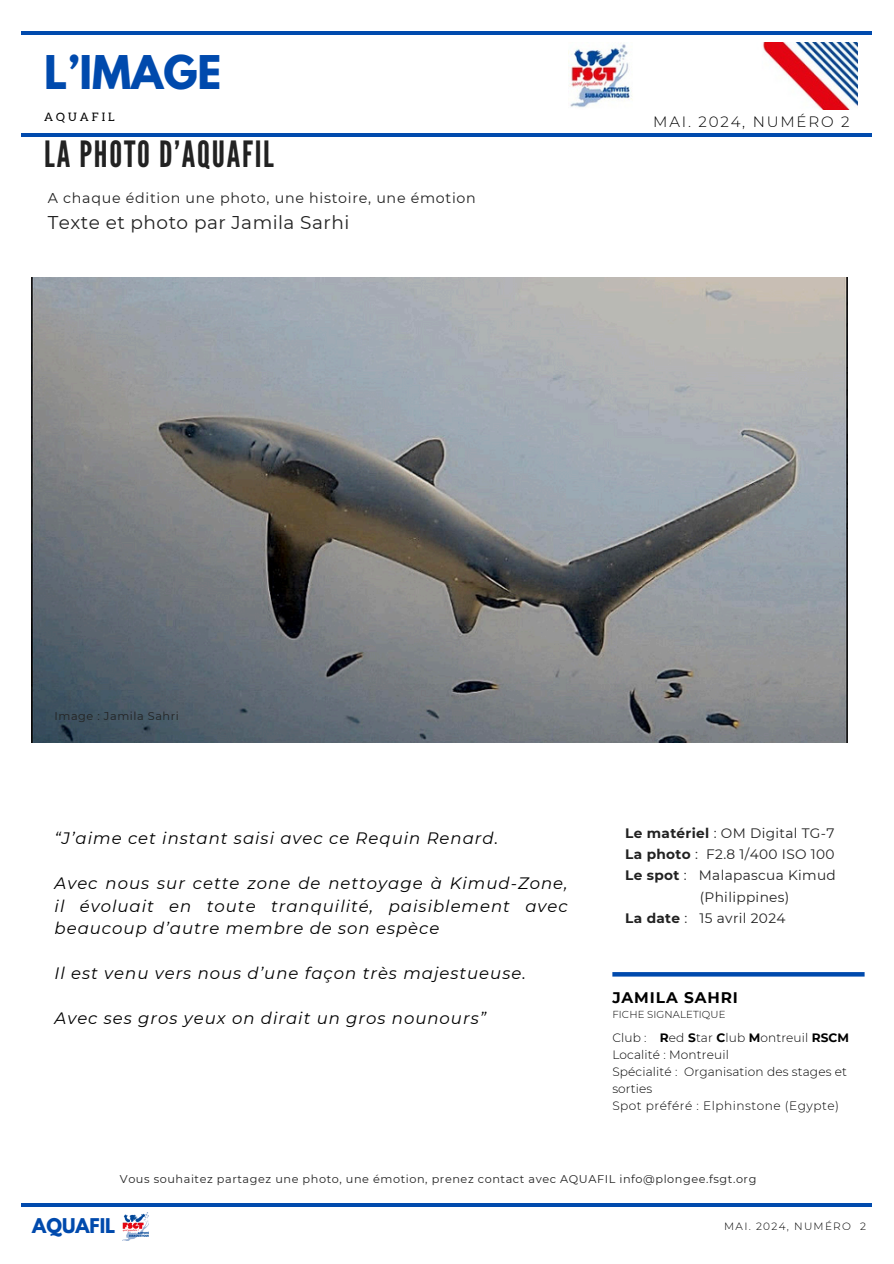
<style>
.page{position:relative;width:894px;height:1264px;background:#fff}
.page>*{position:absolute;margin:0;border:0;box-sizing:border-box;transform-origin:0 0}
.t1{font:700 41.1px "League Spartan";color:#004aad}
.t2{font:36.15px "League Gothic";letter-spacing:.05em;color:#222}
.t3{font:18.45px "Montserrat";letter-spacing:.025em;color:#222}
.t4{font:700 18px "League Spartan";color:#004aad}
.t5{font:italic 16.5px/22.5px "Montserrat";letter-spacing:.06em;color:#000;text-align:justify}
.t6{font:700 15.3px "Montserrat";letter-spacing:.06em;color:#000}
.t7{font:300 15px "Montserrat";letter-spacing:.12em;color:#000}
.t8{font:14.25px "Montserrat";letter-spacing:.05em;color:#222}
.t9{font:13.65px "Montserrat";letter-spacing:.025em;color:#222}
.t10{font:300 12.15px/17.2px "Montserrat";letter-spacing:.01em;color:#000}
.t11{font:300 12.15px "Montserrat";letter-spacing:.04em;color:#000}
.t12{font:11.55px "Aleo";letter-spacing:.26em;color:#000}
.t13{font:11.25px "Montserrat";letter-spacing:.05em;color:#222}
.t14{font:300 10.5px "Montserrat";letter-spacing:.12em;color:#000}
.t15{font:300 10.2px "Montserrat";letter-spacing:.01em;color:#000}
.s1{font-weight:700}
</style>
<div class="page">
<hr style="left:22px;top:32px;width:849px;height:3px;background:#004aad">
<hr style="left:22px;top:133px;width:849px;height:4px;background:#004aad">
<hr style="left:22px;top:1203px;width:849px;height:3px;background:#004aad">
<img style="left:123px;top:1212px;width:25px;height:28px">
<svg style="left:612px;top:972px;width:252px;height:4px"></svg>
<img style="left:568px;top:43px;width:288px;height:66px">
<img style="left:31px;top:278px;width:816px;height:464px">
<h4 class="t1" style="left:44px;top:52px;width:179px">L’IMAGE</h4>
<p class="t12" style="left:44px;top:111px;width:72px">AQUAFIL</p>
<p class="t2" style="left:44px;top:134px;width:231px">LA PHOTO D’AQUAFIL</p>
<h6 class="t8" style="left:48px;top:189px;width:429px">A chaque édition une photo, une histoire, une émotion</h6>
<p class="t3" style="left:48px;top:211px;width:303px">Texte et photo par Jamila Sarhi</p>
<p class="t7" style="left:653px;top:112px;width:198px">MAI. 2024, NUMÉRO 2</p>
<p class="t13" style="left:55px;top:709px;width:126px">Image : Jamila Sahri</p>
<p class="t5" style="left:55px;top:827px;width:445px">“J’aime cet instant saisi avec ce Requin Renard.</p>
<p class="t5" style="left:55px;top:872px;width:514px">Avec nous sur cette zone de nettoyage à Kimud-Zone, il évoluait en toute tranquilité, paisiblement avec beaucoup d’autre membre de son espèce</p>
<h3 class="t5" style="left:55px;top:962px;width:472px">Il est venu vers nous d’une façon très majestueuse.</h3>
<p class="t5" style="left:55px;top:1007px;width:433px">Avec ses gros yeux on dirait un gros nounours”</p>
<p class="t9" style="left:625px;top:824px;width:211px"><span class="s1">Le matériel</span> : OM Digital TG-7</p>
<p class="t9" style="left:625px;top:845px;width:211px"><span class="s1">La photo</span> : F2.8 1/400 ISO 100</p>
<p class="t9" style="left:625px;top:867px;width:212px"><span class="s1">Le spot</span> : Malapascua Kimud</p>
<p class="t9" style="left:699px;top:888px;width:91px">(Philippines)</p>
<p class="t9" style="left:625px;top:909px;width:162px"><span class="s1">La date</span> : 15 avril 2024</p>
<p class="t6" style="left:612px;top:987px;width:127px">JAMILA SAHRI</p>
<p class="t15" style="left:612px;top:1008px;width:115px">FICHE SIGNALETIQUE</p>
<p class="t10" style="left:612px;top:1028px;width:238px">Club : <span class="s1">R</span>ed <span class="s1">S</span>tar <span class="s1">C</span>lub <span class="s1">M</span>ontreuil <span class="s1">RSCM</span></p>
<h5 class="t10" style="left:612px;top:1045px;width:118px">Localité : Montreuil</h5>
<p class="t10" style="left:612px;top:1063px;width:236px">Spécialité : Organisation des stages et sorties</p>
<p class="t11" style="left:612px;top:1098px;width:228px">Spot préféré : Elphinstone (Egypte)</p>
<p class="t13" style="left:120px;top:1172px;width:638px">Vous souhaitez partagez une photo, une émotion, prenez contact avec AQUAFIL info@plongee.fsgt.org</p>
<p class="t4" style="left:32px;top:1216px;width:85px">AQUAFIL</p>
<p class="t14" style="left:724px;top:1220px;width:143px">MAI. 2024, NUMÉRO 2</p>
</div>
